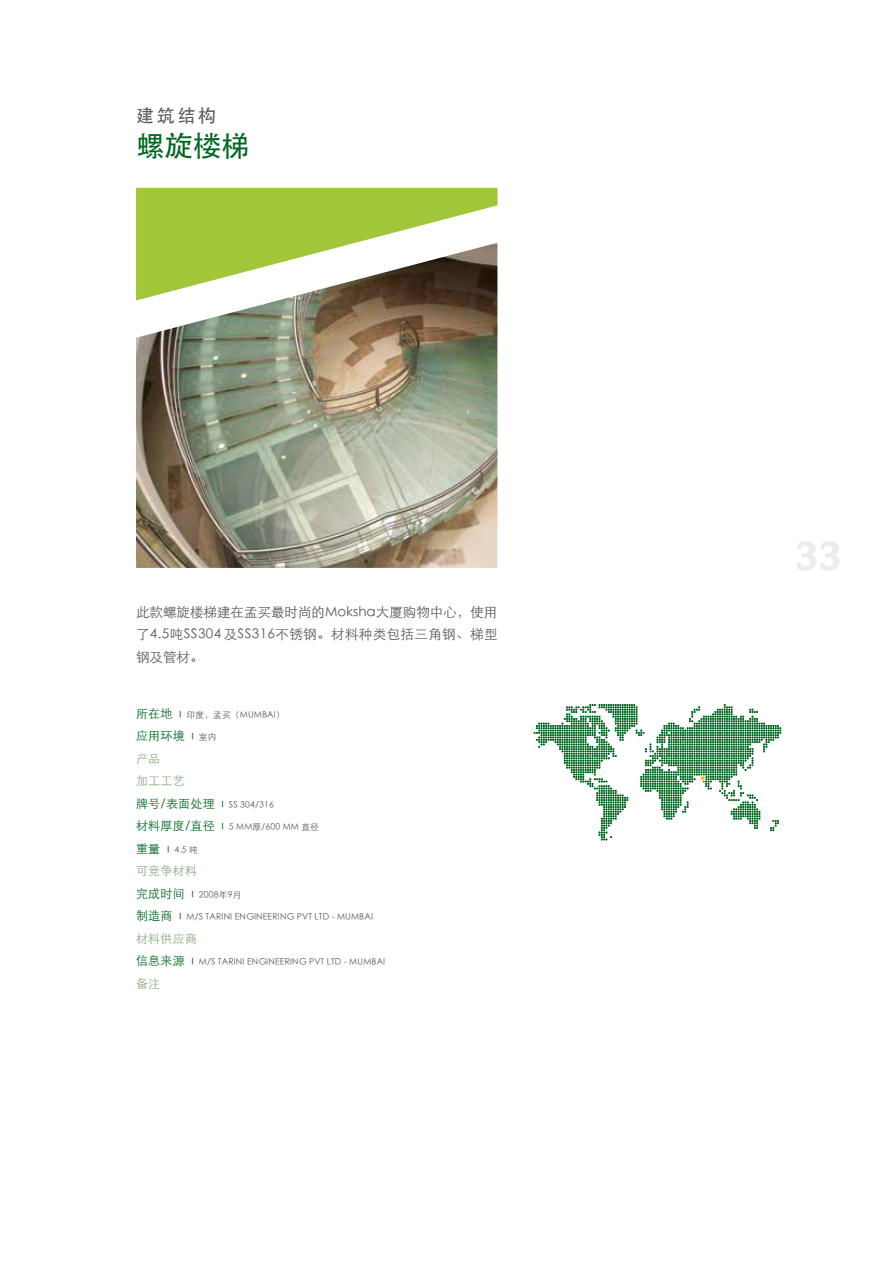
<style>
.page{position:relative;width:893px;height:1263px;background:#fff}
.page>*{position:absolute;margin:0;border:0;box-sizing:border-box;transform-origin:0 0}
.t1{font:28.5px "ST Heiti";color:#006720}
.t2{font:18px "ST Heiti";color:#575b5b}
.t3{font:13.5px/22.5px "ST Xihei";letter-spacing:.03em;color:#575b5b;text-align:justify}
.t4{font:12px/22.5px "ST Xihei";letter-spacing:.02em;color:#87aa7e}
.t5{font:8.7px "ST Xihei";letter-spacing:.02em;color:#575b5b}
.s1{font-size:12px;color:#006720}
.s2{color:#006720}
.s3{font-size:8.7px;color:#575b5b}
</style>
<div class="page">
<svg style="left:136px;top:188px;width:361px;height:55px;background:#adcd53"></svg>
<img style="left:136px;top:243px;width:361px;height:325px">
<svg style="left:534px;top:704px;width:247px;height:136px"></svg>
<h2 class="t2" style="left:136px;top:106px;width:82px">建筑结构</h2>
<h1 class="t1" style="left:136px;top:131px;width:115px">螺旋楼梯</h1>
<h3 class="t3" style="left:136px;top:600px;width:363px">此款螺旋楼梯建在孟买最时尚的MOKSHA大厦购物中心，使用了4.5吨SS304 及SS316不锈钢。材料种类包括三角钢、梯型钢及管材。</h3>
<p class="t5" style="left:136px;top:710px;width:119px"><span class="s1">所在地 I</span> 印度，孟买（MUMBAI</p>
<p class="t5" style="left:276px;top:710px;width:10px">）</p>
<h3 class="t4" style="left:136px;top:725px;width:82px"><span class="s2">应用环境 I</span> <span class="s3">室内</span>产品<br>加工工艺</h3>
<p class="t5" style="left:136px;top:800px;width:139px"><span class="s1">牌号/表面处理 I</span> SS 304/316</p>
<p class="t5" style="left:136px;top:823px;width:156px"><span class="s1">材料厚度/直径 I</span> 5 MM厚/600 MM</p>
<p class="t5" style="left:301px;top:823px;width:19px">直径</p>
<p class="t5" style="left:136px;top:845px;width:63px"><span class="s1">重量 I</span> 4.5 吨</p>
<h3 class="t4" style="left:136px;top:860px;width:62px">可竞争材料</h3>
<p class="t5" style="left:136px;top:890px;width:107px"><span class="s1">完成时间 I</span> 2008年9月</p>
<p class="t5" style="left:136px;top:913px;width:79px"><span class="s1">制造商 I</span> M/S TARINI</p>
<p class="t5" style="left:235px;top:913px;width:117px">EN GIN EERIN G PVT LTD - MUMBAI</p>
<h3 class="t4" style="left:136px;top:927px;width:62px">材料供应商</h3>
<p class="t5" style="left:136px;top:958px;width:92px"><span class="s1">信息来源 I</span> M/S TARINI</p>
<p class="t5" style="left:247px;top:958px;width:117px">EN GIN EERIN G PVT LTD - MUMBAI</p>
<h3 class="t4" style="left:136px;top:972px;width:26px">备注</h3>
</div>
